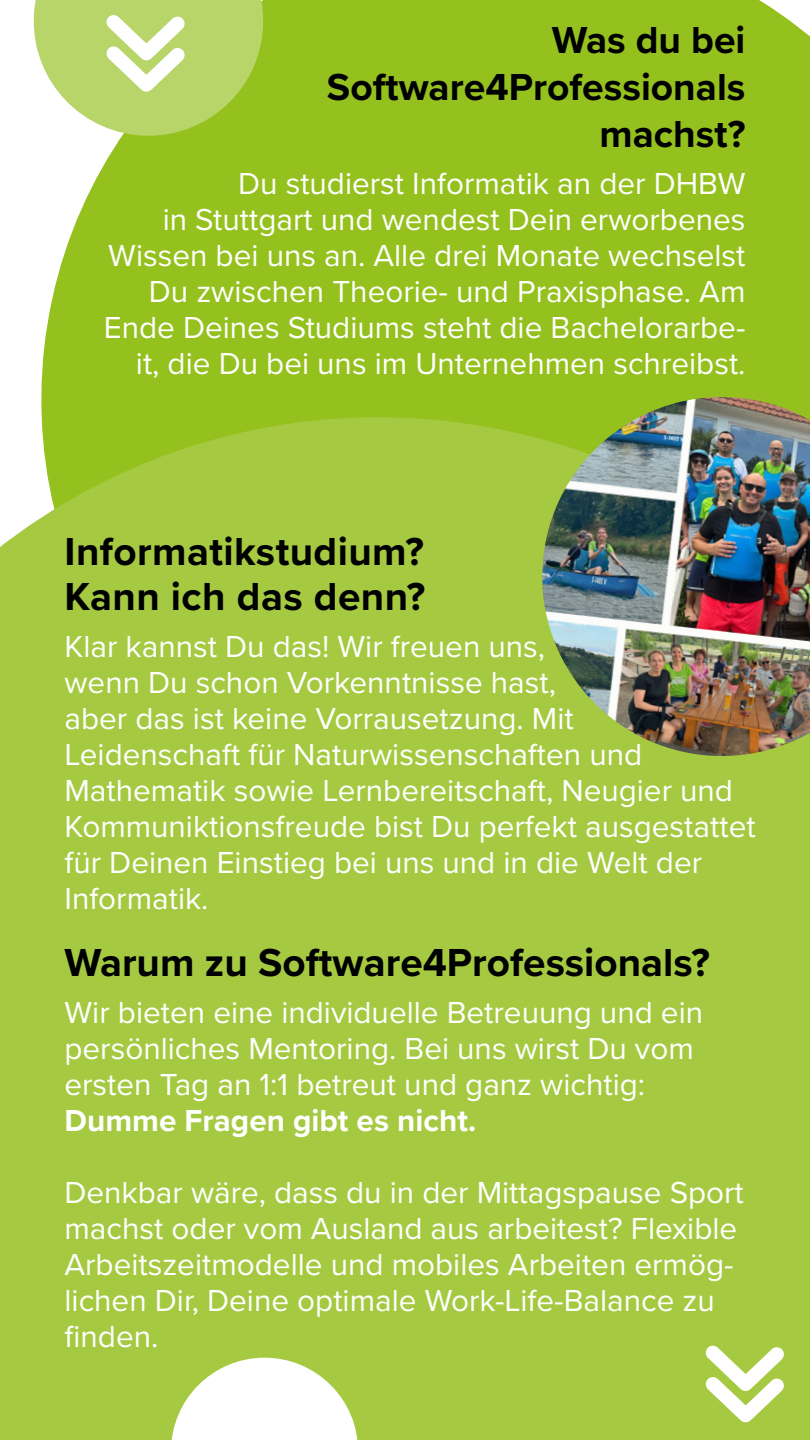
<style>
.page{position:relative;width:810px;height:1440px;background:#fff}
.page>*{position:absolute;margin:0;border:0;box-sizing:border-box;transform-origin:0 0}
.t1{font:700 40.5px/45px "Proxima Nova";color:#000}
.t2{font:700 39px/46.8px "Proxima Nova";color:#000;text-align:right}
.t3{font:31.5px/36px "Proxima Nova";color:#fff}
.t4{font:700 31.5px "Proxima Nova";color:#fff}
</style>
<div class="page">
<div style="left:41px;top:0;width:769px;height:383px;background:#95c11f"></div>
<div style="left:0;top:383px;width:810px;height:1057px;background:#a5ca41"></div>
<svg style="left:171px;top:1358px;width:187px;height:82px"></svg>
<svg style="left:33px;top:0;width:237px;height:142px"></svg>
<svg style="left:693px;top:1333px;width:104px;height:102px"></svg>
<svg style="left:532px;top:387px;width:278px;height:379px;background:#9bc42d"></svg>
<img style="left:532px;top:397px;width:278px;height:362px">
<p class="t2" style="left:327px;top:16px;width:420px">Was du bei<br>Software4Professionals machst?</p>
<p class="t3" style="left:104px;top:164px;width:643px;text-align:right">Du studierst Informatik an der DHBW<br>in Stuttgart und wendest Dein erworbenes Wissen bei uns an. Alle drei Monate wechselst Du zwischen Theorie- und Praxisphase. Am Ende Deines Studiums steht die Bachelorarbe&shy;it, die Du bei uns im Unternehmen schreibst.</p>
<p class="t1" style="left:64px;top:528px;width:362px">Informatikstudium?<br>Kann ich das denn?</p>
<p class="t3" style="left:64px;top:627px;width:693px">Klar kannst Du das! Wir freuen uns,<br>wenn Du schon Vorkenntnisse hast,<br>aber das ist keine Vorrausetzung. Mit Leidenschaft für Naturwissenschaften und Mathematik sowie Lernbereitschaft, Neugier und Kommuniktionsfreude bist Du perfekt ausgestattet für Deinen Einstieg bei uns und in die Welt der Informatik.</p>
<p class="t1" style="left:64px;top:939px;width:647px">Warum zu Software4Professionals?</p>
<p class="t3" style="left:64px;top:993px;width:640px">Wir bieten eine individuelle Betreuung und ein persönliches Mentoring. Bei uns wirst Du vom ersten Tag an 1:1 betreut und ganz wichtig:</p>
<p class="t4" style="left:64px;top:1097px;width:413px">Dumme Fragen gibt es nicht.</p>
<p class="t3" style="left:64px;top:1173px;width:681px">Denkbar wäre, dass du in der Mittagspause Sport machst oder vom Ausland aus arbeitest? Flexible Arbeitszeitmodelle und mobiles Arbeiten ermög&shy;lichen Dir, Deine optimale Work-Life-Balance zu finden.</p>
</div>
